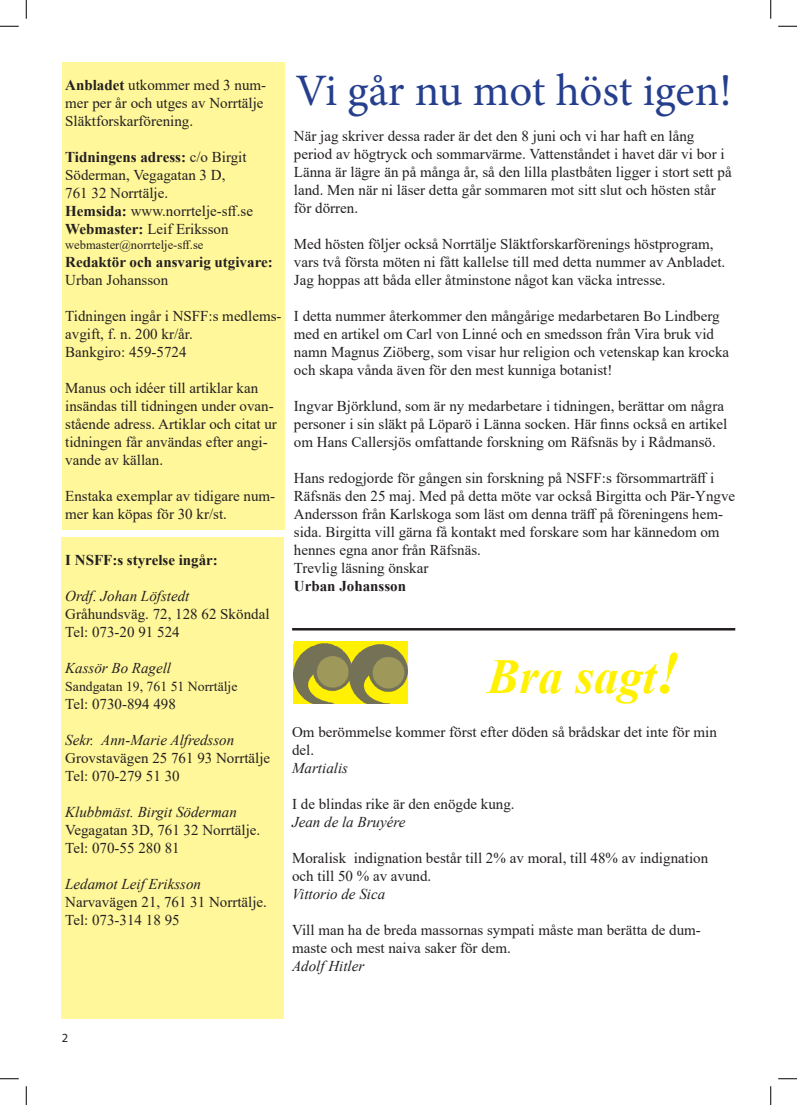
<style>
.page{position:relative;width:797px;height:1105px;background:#fff}
.page>*{position:absolute;margin:0;border:0;box-sizing:border-box;transform-origin:0 0}
.t1{font:italic 700 48.75px "Times New Roman";color:#fff101}
.t2{font:45px "Minion Pro";letter-spacing:-.005em;color:#253f8e}
.t3{font:15px/18px "Times New Roman";color:#231f20}
.t4{font:italic 15px "Times New Roman";color:#231f20}
.t5{font:700 15px "Times New Roman";color:#231f20}
.t6{font:13.75px "Times New Roman";color:#231f20}
.t7{font:12.5px "Times New Roman";color:#231f20}
.t8{font:12.5px "Myriad Pro";color:#231f20}
.s1{font-weight:700}
.s2{font-size:60px}
</style>
<div class="page">
<div style="left:62px;top:62px;width:222px;height:467px;background:#fff79a"></div>
<div style="left:62px;top:536px;width:222px;height:482px;background:#fff79a"></div>
<div style="left:294px;top:641px;width:113px;height:63px;background:#fff101"></div>
<img style="left:294px;top:643px;width:113px;height:61px">
<div style="left:292px;top:628px;width:443px;height:2px;border:1px solid #231f20"></div>
<svg style="left:0;top:25px;width:19px;height:2px"></svg>
<svg style="left:778px;top:25px;width:19px;height:2px"></svg>
<svg style="left:0;top:1078px;width:19px;height:1px"></svg>
<svg style="left:778px;top:1078px;width:19px;height:1px"></svg>
<svg style="left:25px;top:0;width:2px;height:19px"></svg>
<svg style="left:25px;top:1086px;width:2px;height:19px"></svg>
<svg style="left:770px;top:0;width:1px;height:19px"></svg>
<svg style="left:770px;top:1086px;width:1px;height:19px"></svg>
<p class="t3" style="left:65px;top:75px;width:202px"><span class="s1">Anbladet</span> utkommer med 3 num&shy;mer per år och utges av Norrtälje<br>Släktforskarförening.</p>
<p class="t3" style="left:65px;top:147px;width:189px"><span class="s1">Tidningens adress:</span> c/o Birgit<br>Söderman, Vegagatan 3 D,<br>761 32 Norrtälje.<br><span class="s1">Hemsida:</span> www.norrtelje-sff.se<br><span class="s1">Webmaster:</span> Leif Eriksson</p>
<p class="t7" style="left:65px;top:236px;width:140px">webmaster@norrtelje-sff.se</p>
<p class="t5" style="left:65px;top:251px;width:209px">Redaktör och ansvarig utgivare:</p>
<p class="t3" style="left:65px;top:270px;width:104px">Urban Johansson</p>
<p class="t3" style="left:65px;top:306px;width:218px">Tidningen ingår i NSFF:s medlems&shy;avgift, f. n. 200 kr/år.<br>Bankgiro: 459-5724</p>
<p class="t3" style="left:65px;top:378px;width:213px">Manus och idéer till artiklar kan insändas till tidningen under ovan&shy;stående adress. Artiklar och citat ur tidningen får användas efter angi&shy;vande av källan.</p>
<p class="t3" style="left:65px;top:486px;width:211px">Enstaka exemplar av tidigare num&shy;mer kan köpas för 30 kr/st.</p>
<p class="t5" style="left:65px;top:549px;width:154px">I NSFF:s styrelse ingår:</p>
<p class="t4" style="left:65px;top:585px;width:126px">Ordf. Johan Löfstedt</p>
<p class="t3" style="left:65px;top:604px;width:206px">Gråhundsväg. 72, 128 62 Sköndal<br>Tel: 073-20 91 524</p>
<p class="t4" style="left:65px;top:657px;width:107px">Kassör Bo Ragell</p>
<p class="t6" style="left:65px;top:676px;width:174px">Sandgatan 19, 761 51 Norrtälje</p>
<p class="t3" style="left:65px;top:694px;width:112px">Tel: 0730-894 498</p>
<p class="t4" style="left:65px;top:729px;width:170px">Sekr. Ann-Marie Alfredsson</p>
<p class="t3" style="left:65px;top:748px;width:206px">Grovstavägen 25 761 93 Norrtälje<br>Tel: 070-279 51 30</p>
<p class="t4" style="left:65px;top:801px;width:173px">Klubbmäst. Birgit Söderman</p>
<p class="t3" style="left:65px;top:820px;width:196px">Vegagatan 3D, 761 32 Norrtälje.<br>Tel: 070-55 280 81</p>
<p class="t4" style="left:65px;top:873px;width:137px">Ledamot Leif Eriksson</p>
<p class="t3" style="left:65px;top:892px;width:203px">Narvavägen 21, 761 31 Norrtälje.<br>Tel: 073-314 18 95</p>
<h2 class="t2" style="left:295px;top:61px;width:438px">Vi går nu mot höst igen!</h2>
<p class="t3" style="left:294px;top:126px;width:439px">När jag skriver dessa rader är det den 8 juni och vi har haft en lång period av högtryck och sommarvärme. Vattenståndet i havet där vi bor i Länna är lägre än på många år, så den lilla plastbåten ligger i stort sett på land. Men när ni läser detta går sommaren mot sitt slut och hösten står för dörren.</p>
<p class="t3" style="left:294px;top:234px;width:433px">Med hösten följer också Norrtälje Släktforskarförenings höstprogram, vars två första möten ni fått kallelse till med detta nummer av Anbladet.<br>Jag hoppas att båda eller åtminstone något kan väcka intresse.</p>
<p class="t3" style="left:294px;top:306px;width:437px">I detta nummer återkommer den mångårige medarbetaren Bo Lindberg med en artikel om Carl von Linné och en smedsson från Vira bruk vid namn Magnus Ziöberg, som visar hur religion och vetenskap kan krocka och skapa vånda även för den mest kunniga botanist!</p>
<p class="t3" style="left:294px;top:396px;width:435px">Ingvar Björklund, som är ny medarbetare i tidningen, berättar om några personer i sin släkt på Löparö i Länna socken. Här finns också en artikel om Hans Callersjös omfattande forskning om Räfsnäs by i Rådmansö.</p>
<p class="t3" style="left:294px;top:468px;width:443px">Hans redogjorde för gången sin forskning på NSFF:s försommarträff i Räfsnäs den 25 maj. Med på detta möte var också Birgitta och Pär-Yngve Andersson från Karlskoga som läst om denna träff på föreningens hem&shy;sida. Birgitta vill gärna få kontakt med forskare som har kännedom om hennes egna anor från Räfsnäs.<br>Trevlig läsning önskar</p>
<p class="t5" style="left:294px;top:575px;width:114px">Urban Johansson</p>
<h1 class="t1" style="left:487px;top:643px;width:194px">Bra sagt<span class="s2">!</span></h1>
<p class="t3" style="left:292px;top:722px;width:426px">Om berömmelse kommer först efter döden så brådskar det inte för min del.</p>
<p class="t4" style="left:292px;top:757px;width:57px">Martialis</p>
<p class="t3" style="left:292px;top:794px;width:224px">I de blindas rike är den enögde kung.</p>
<p class="t4" style="left:292px;top:811px;width:115px">Jean de la Bruyére</p>
<p class="t3" style="left:292px;top:848px;width:417px">Moralisk indignation består till 2% av moral, till 48% av indignation och till 50 % av avund.</p>
<p class="t4" style="left:292px;top:883px;width:95px">Vittorio de Sica</p>
<p class="t3" style="left:292px;top:920px;width:410px">Vill man ha de breda massornas sympati måste man berätta de dum&shy;maste och mest naiva saker för dem.</p>
<p class="t4" style="left:292px;top:955px;width:74px">Adolf Hitler</p>
<p class="t8" style="left:62px;top:1030px;width:8px">2</p>
</div>
